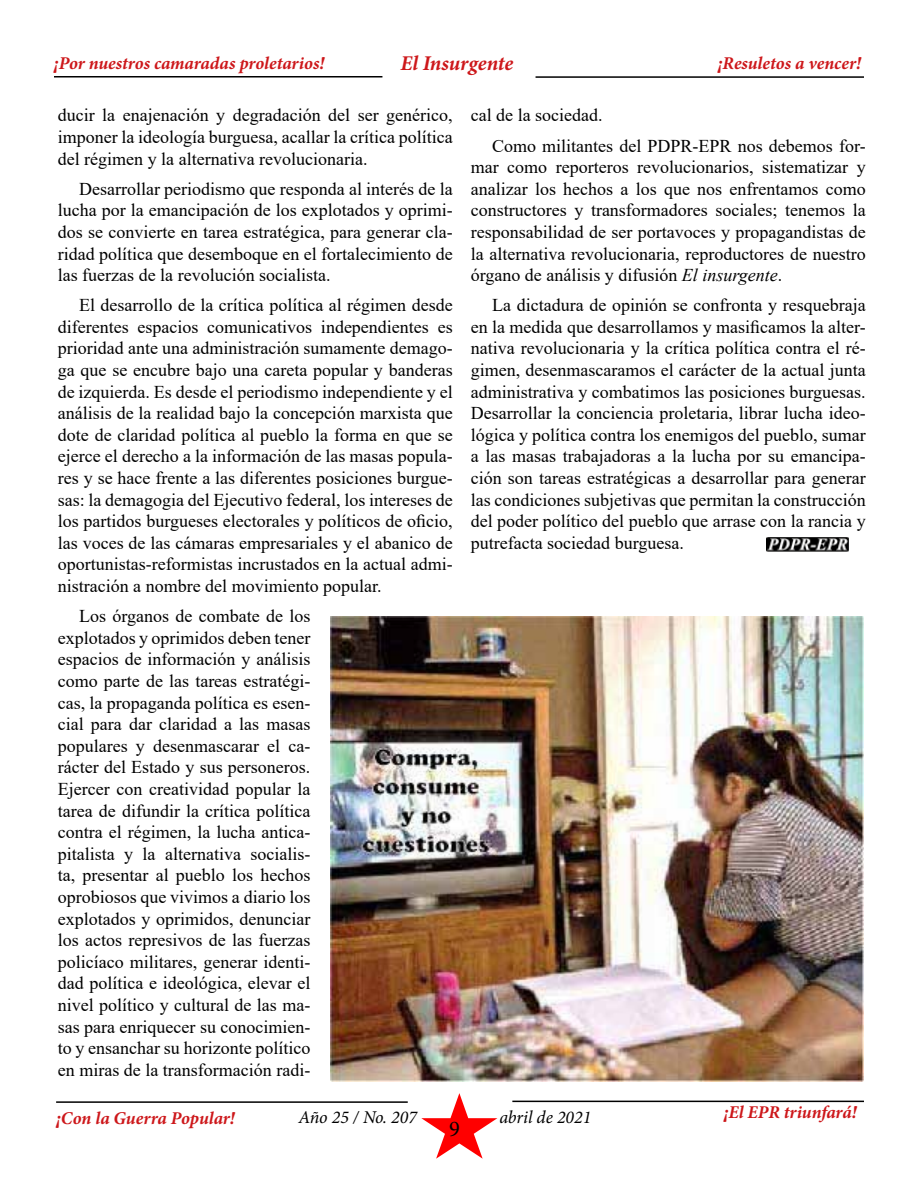
<style>
.page{position:relative;width:918px;height:1188px;background:#fff}
.page>*{position:absolute;margin:0;border:0;box-sizing:border-box;transform-origin:0 0}
.t1{font:22.5px "Minion Pro";color:#000}
.t2{font:italic 700 21px "Minion Pro";letter-spacing:-.005em;color:#cd171a}
.t3{font:18px/21.6px "Times New Roman";color:#000;text-align:justify}
.t4{font:italic 700 18px "Minion Pro";letter-spacing:-.005em;color:#cd171a}
.t5{font:italic 18px "Minion Pro";color:#000}
.s1{font-style:italic}
</style>
<div class="page">
<hr style="left:54px;top:76px;width:328px;height:2px;background:#000">
<hr style="left:56px;top:1101px;width:352px;height:2px;background:#000">
<hr style="left:512px;top:1101px;width:352px;height:1px;background:#000">
<svg style="left:421px;top:1093px;width:76px;height:66px"></svg>
<hr style="left:536px;top:76px;width:328px;height:2px;background:#000">
<img style="left:766px;top:537px;width:82px;height:15px">
<img style="left:330px;top:616px;width:534px;height:465px">
<p class="t2" style="left:400px;top:48px;width:114px">El Insurgente</p>
<p class="t3" style="left:58px;top:104px;width:396px">ducir la enajenación y degradación del ser genérico, imponer la ideología burguesa, acallar la crítica política del régimen y la alternativa revolucionaria.</p>
<p class="t3" style="left:58px;top:177px;width:396px;text-indent:21px">Desarrollar periodismo que responda al interés de la lucha por la emancipación de los explotados y oprimi&shy;dos se convierte en tarea estratégica, para generar cla&shy;ridad política que desemboque en el fortalecimiento de las fuerzas de la revolución socialista.</p>
<p class="t3" style="left:58px;top:294px;width:396px;text-indent:21px">El desarrollo de la crítica política al régimen desde diferentes espacios comunicativos independientes es prioridad ante una administración sumamente demago&shy;ga que se encubre bajo una careta popular y banderas de izquierda. Es desde el periodismo independiente y el análisis de la realidad bajo la concepción marxista que dote de claridad política al pueblo la forma en que se ejerce el derecho a la información de las masas popula&shy;res y se hace frente a las diferentes posiciones burgue&shy;sas: la demagogia del Ejecutivo federal, los intereses de los partidos burgueses electorales y políticos de oficio, las voces de las cámaras empresariales y el abanico de oportunistas-reformistas incrustados en la actual admi&shy;nistración a nombre del movimiento popular.</p>
<p class="t3" style="left:58px;top:605px;width:254px;text-indent:21px">Los órganos de combate de los explotados y oprimidos deben tener espacios de información y análisis como parte de las tareas estratégi&shy;cas, la propaganda política es esen&shy;cial para dar claridad a las masas populares y desenmascarar el ca&shy;rácter del Estado y sus personeros.<br>Ejercer con creatividad popular la tarea de difundir la crítica política contra el régimen, la lucha antica&shy;pitalista y la alternativa socialis&shy;ta, presentar al pueblo los hechos oprobiosos que vivimos a diario los explotados y oprimidos, denunciar los actos represivos de las fuerzas policíaco militares, generar identi&shy;dad política e ideológica, elevar el nivel político y cultural de las ma&shy;sas para enriquecer su conocimien&shy;to y ensanchar su horizonte político en miras de la transformación radi-</p>
<p class="t4" style="left:54px;top:51px;width:272px">¡Por nuestros camaradas proletarios!</p>
<p class="t4" style="left:718px;top:51px;width:145px">¡Resuletos a vencer!</p>
<p class="t3" style="left:492px;top:100px;width:375px;line-height:30.2px;text-indent:-21px">cal de la sociedad.<br>Como militantes del PDPR-EPR nos debemos for-</p>
<p class="t3" style="left:471px;top:156px;width:396px">mar como reporteros revolucionarios, sistematizar y analizar los hechos a los que nos enfrentamos como constructores y transformadores sociales; tenemos la responsabilidad de ser portavoces y propagandistas de la alternativa revolucionaria, reproductores de nuestro órgano de análisis y difusión <span class="s1">El insurgente</span>.</p>
<p class="t3" style="left:471px;top:294px;width:396px;text-indent:21px">La dictadura de opinión se confronta y resquebraja en la medida que desarrollamos y masificamos la alter&shy;nativa revolucionaria y la crítica política contra el ré&shy;gimen, desenmascaramos el carácter de la actual junta administrativa y combatimos las posiciones burguesas.<br>Desarrollar la conciencia proletaria, librar lucha ideo&shy;lógica y política contra los enemigos del pueblo, sumar a las masas trabajadoras a la lucha por su emancipa&shy;ción son tareas estratégicas a desarrollar para generar las condiciones subjetivas que permitan la construcción del poder político del pueblo que arrase con la rancia y putrefacta sociedad burguesa.</p>
<p class="t4" style="left:56px;top:1105px;width:180px">¡Con la Guerra Popular!</p>
<p class="t4" style="left:724px;top:1100px;width:135px">¡El EPR triunfará!</p>
<p class="t5" style="left:298px;top:1105px;width:120px">Año 25 / No. 207</p>
<p class="t5" style="left:499px;top:1105px;width:93px">abril de 2021</p>
<p class="t1" style="left:449px;top:1114px;width:12px">9</p>
</div>
